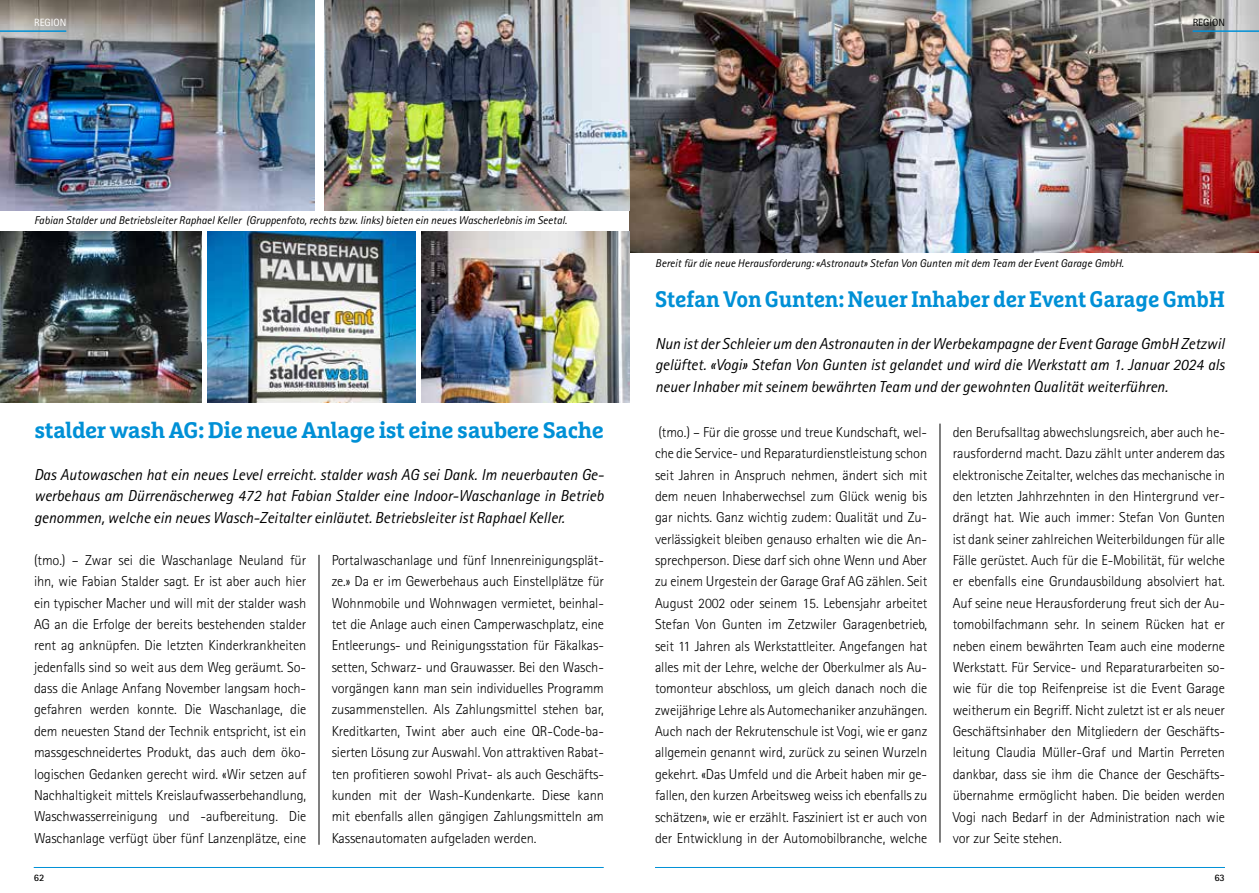
<style>
.page{position:relative;width:1259px;height:893px;background:#fff}
.page>*{position:absolute;margin:0;border:0;box-sizing:border-box;transform-origin:0 0}
.t1{font:700 22.5px "Marselis Slab Pro";letter-spacing:-.02em;color:#0090d6;scale:.94 1}
.t2{font:700 22.5px "Marselis Slab Pro";letter-spacing:-.02em;color:#0090d6}
.t3{font:italic 15.9px/21.3px "Rotis Sans Serif Std";color:#000;text-align:justify}
.t4{font:300 14.4px/21.3px "Rotis Sans Serif Std";letter-spacing:-.01em;color:#000;text-align:justify}
.t5{font:italic 11.25px "Rotis Sans Serif Std";color:#000}
.t6{font:10.5px "Rotis Sans Serif Std";color:#000}
.t7{font:10.5px "Rotis Sans Serif Std";color:#fff}
.t8{font:700 9.9px "Rotis Sans Serif Std";color:#000}
</style>
<div class="page">
<img style="left:629px;top:0;width:630px;height:252px">
<hr style="left:939px;top:424px;width:1px;height:419px;background:#000">
<hr style="left:1192px;top:30px;width:67px;height:2px;background:#0090d6">
<hr style="left:655px;top:867px;width:570px;height:1px;background:#0090d6">
<img style="left:325px;top:0;width:304px;height:210px">
<img style="left:0;top:0;width:315px;height:210px">
<img style="left:207px;top:231px;width:208px;height:171px">
<img style="left:0;top:231px;width:201px;height:171px">
<img style="left:421px;top:231px;width:208px;height:171px">
<hr style="left:0;top:30px;width:66px;height:2px;background:#0090d6">
<hr style="left:34px;top:867px;width:570px;height:1px;background:#0090d6">
<hr style="left:319px;top:555px;width:1px;height:290px;background:#000">
<p class="t7" style="left:34px;top:16px;width:34px">REGION</p>
<p class="t6" style="left:1192px;top:16px;width:34px">REGION</p>
<p class="t5" style="left:34px;top:213px;width:534px">Fabian Stalder und Betriebsleiter Raphael Keller (Gruppenfoto, rechts bzw. links) bieten ein neues Wascherlebnis im Seetal.</p>
<h1 class="t2" style="left:34px;top:416px;width:571px">stalder wash AG: Die neue Anlage ist eine saubere Sache</h1>
<p class="t3" style="left:34px;top:464px;width:571px">Das Autowaschen hat ein neues Level erreicht. stalder wash AG sei Dank. Im neuerbauten Ge&shy;werbehaus am Dürrenäscherweg 472 hat Fabian Stalder eine Indoor-Waschanlage in Betrieb genommen, welche ein neues Wasch-Zeitalter einläutet. Betriebsleiter ist Raphael Keller.</p>
<p class="t4" style="left:34px;top:549px;width:274px">(tmo.) – Zwar sei die Waschanlage Neuland für ihn, wie Fabian Stalder sagt. Er ist aber auch hier ein typischer Macher und will mit der stalder wash AG an die Erfolge der bereits bestehenden stalder rent ag anknüpfen. Die letzten Kinderkrankheiten jedenfalls sind so weit aus dem Weg geräumt. So&shy;dass die Anlage Anfang November langsam hoch&shy;gefahren werden konnte. Die Waschanlage, die dem neuesten Stand der Technik entspricht, ist ein massgeschneidertes Produkt, das auch dem öko&shy;logischen Gedanken gerecht wird. «Wir setzen auf Nachhaltigkeit mittels Kreislaufwasserbehandlung, Waschwasserreinigung und -aufbereitung. Die Waschanlage verfügt über fünf Lanzenplätze, eine</p>
<p class="t4" style="left:332px;top:549px;width:274px">Portalwaschanlage und fünf Innenreinigungsplät&shy;ze.» Da er im Gewerbehaus auch Einstellplätze für Wohnmobile und Wohnwagen vermietet, beinhal&shy;tet die Anlage auch einen Camperwaschplatz, eine Entleerungs- und Reinigungsstation für Fäkalkas&shy;setten, Schwarz- und Grauwasser. Bei den Wasch&shy;vorgängen kann man sein individuelles Programm zusammenstellen. Als Zahlungsmittel stehen bar, Kreditkarten, Twint aber auch eine QR-Code-ba&shy;sierten Lösung zur Auswahl. Von attraktiven Rabat&shy;ten profitieren sowohl Privat- als auch Geschäfts&shy;kunden mit der Wash-Kundenkarte. Diese kann mit ebenfalls allen gängigen Zahlungsmitteln am Kassenautomaten aufgeladen werden.</p>
<p class="t8" style="left:34px;top:871px;width:12px">62</p>
<p class="t5" style="left:655px;top:256px;width:470px">Bereit für die neue Herausforderung: «Astronaut» Stefan Von Gunten mit dem Team der Event Garage GmbH.</p>
<h1 class="t1" style="left:655px;top:285px;width:607px">Stefan Von Gunten: Neuer Inhaber der Event Garage GmbH</h1>
<p class="t3" style="left:655px;top:333px;width:571px">Nun ist der Schleier um den Astronauten in der Werbekampagne der Event Garage GmbH Zetzwil gelüftet. «Vogi» Stefan Von Gunten ist gelandet und wird die Werkstatt am 1. Januar 2024 als neuer Inhaber mit seinem bewährten Team und der gewohnten Qualität weiterführen.</p>
<p class="t4" style="left:655px;top:421px;width:274px">(tmo.) – Für die grosse und treue Kundschaft, wel&shy;che die Service- und Reparaturdienstleistung schon seit Jahren in Anspruch nehmen, ändert sich mit dem neuen Inhaberwechsel zum Glück wenig bis gar nichts. Ganz wichtig zudem: Qualität und Zu&shy;verlässigkeit bleiben genauso erhalten wie die An&shy;sprechperson. Diese darf sich ohne Wenn und Aber zu einem Urgestein der Garage Graf AG zählen. Seit August 2002 oder seinem 15. Lebensjahr arbeitet Stefan Von Gunten im Zetzwiler Garagenbetrieb, seit 11 Jahren als Werkstattleiter. Angefangen hat alles mit der Lehre, welche der Oberkulmer als Au&shy;tomonteur abschloss, um gleich danach noch die zweijährige Lehre als Automechaniker anzuhängen.<br>Auch nach der Rekrutenschule ist Vogi, wie er ganz allgemein genannt wird, zurück zu seinen Wurzeln gekehrt. «Das Umfeld und die Arbeit haben mir ge&shy;fallen, den kurzen Arbeitsweg weiss ich ebenfalls zu schätzen», wie er erzählt. Fasziniert ist er auch von der Entwicklung in der Automobilbranche, welche</p>
<p class="t4" style="left:952px;top:421px;width:274px">den Berufsalltag abwechslungsreich, aber auch he&shy;rausfordernd macht. Dazu zählt unter anderem das elektronische Zeitalter, welches das mechanische in den letzten Jahhrzehnten in den Hintergrund ver&shy;drängt hat. Wie auch immer: Stefan Von Gunten ist dank seiner zahlreichen Weiterbildungen für alle Fälle gerüstet. Auch für die E-Mobilität, für welche er ebenfalls eine Grundausbildung absolviert hat.<br>Auf seine neue Herausforderung freut sich der Au&shy;tomobilfachmann sehr. In seinem Rücken hat er neben einem bewährten Team auch eine moderne Werkstatt. Für Service- und Reparaturarbeiten so&shy;wie für die top Reifenpreise ist die Event Garage weitherum ein Begriff. Nicht zuletzt ist er als neuer Geschäftsinhaber den Mitgliedern der Geschäfts&shy;leitung Claudia Müller-Graf und Martin Perreten dankbar, dass sie ihm die Chance der Geschäfts&shy;übernahme ermöglicht haben. Die beiden werden Vogi nach Bedarf in der Administration nach wie vor zur Seite stehen.</p>
<p class="t8" style="left:1214px;top:871px;width:12px">63</p>
</div>
